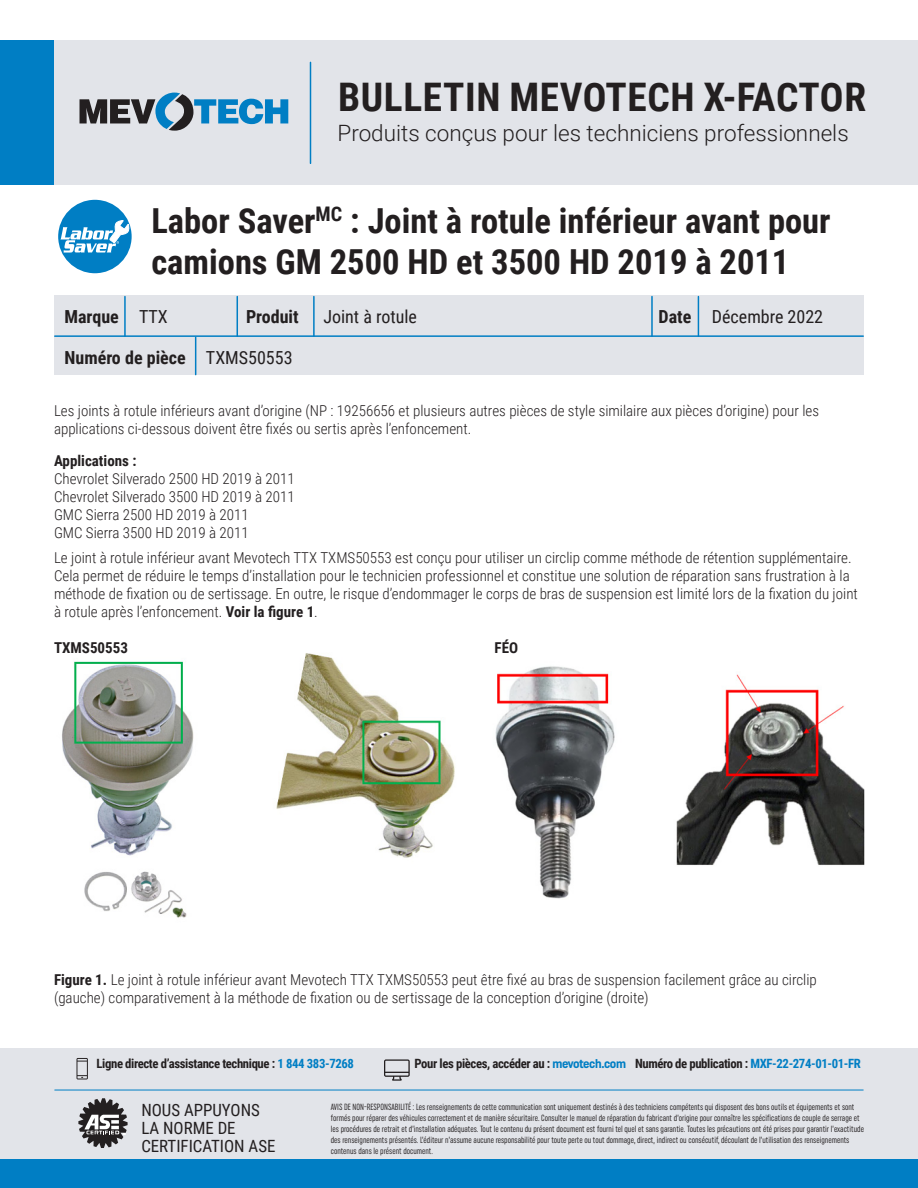
<style>
.page{position:relative;width:918px;height:1188px;background:#fff}
.page>*{position:absolute;margin:0;border:0;box-sizing:border-box;transform-origin:0 0}
.t1{font:700 39.3px "Roboto Condensed";letter-spacing:.015em;color:#231f20}
.t2{font:700 34.5px/41.4px "Roboto Condensed";color:#231f20}
.t3{font:300 22.5px "Roboto";color:#231f20}
.t4{font:700 18px "Roboto Condensed";color:#231f20}
.t5{font:18px "Roboto Condensed";color:#231f20}
.t6{font:16.8px/18px "Roboto Condensed";color:#231f20}
.Basic_Body{font:300 15px/18px "Roboto Condensed";color:#231f20}
.Basic_Body-2{font:700 15px "Roboto Condensed";color:#231f20}
.t7{font:700 12.75px "Roboto Condensed";letter-spacing:-.03em;color:#231f20}
.t8{font:extra-condensed 9px/10.8px "Uniform";color:#231f20}
.s1{font-weight:400}
.s2{font-weight:700}
.s3{color:#007ec4}
.s4{font-family:"Uniform Condensed";color:#007ec4}
</style>
<div class="page">
<div style="left:54px;top:296px;width:810px;height:79px;background:#e2e4e9"></div>
<hr style="left:237px;top:297px;width:1px;height:39px;background:#007ec4">
<hr style="left:651px;top:297px;width:2px;height:39px;background:#007ec4">
<hr style="left:313px;top:297px;width:2px;height:39px;background:#007ec4">
<hr style="left:698px;top:297px;width:1px;height:39px;background:#007ec4">
<hr style="left:124px;top:297px;width:2px;height:39px;background:#007ec4">
<hr style="left:55px;top:335px;width:808px;height:2px;background:#007ec4">
<hr style="left:195px;top:337px;width:1px;height:38px;background:#007ec4">
<div style="left:44px;top:40px;width:874px;height:145px;background:#e2e4e9"></div>
<div style="left:0;top:40px;width:54px;height:145px;background:#007ec4"></div>
<hr style="left:310px;top:62px;width:1px;height:101px;background:#007ec4">
<svg style="left:80px;top:93px;width:208px;height:38px"></svg>
<div style="left:0;top:1049px;width:918px;height:139px;background:#e2e4e9"></div>
<div style="left:0;top:1160px;width:918px;height:28px;background:#007ec4"></div>
<svg style="left:78px;top:1098px;width:50px;height:50px"></svg>
<svg style="left:76px;top:1058px;width:12px;height:21px"></svg>
<svg style="left:384px;top:1059px;width:26px;height:22px"></svg>
<hr style="left:55px;top:1090px;width:808px;height:1px;background:#007ec4">
<div style="left:58px;top:200px;width:74px;height:73px;background:#007ec4;border-radius:50%"></div>
<svg style="left:60px;top:220px;width:70px;height:33px"></svg>
<img style="left:495px;top:666px;width:370px;height:233px">
<img style="left:62px;top:653px;width:393px;height:265px">
<p class="t1" style="left:338px;top:70px;width:529px">BULLETIN MEVOTECH X-FACTOR</p>
<p class="t3" style="left:338px;top:117px;width:513px">Produits conçus pour les techniciens professionnels</p>
<p class="t2" style="left:151px;top:198px;width:681px">Labor Saver<sup>MC</sup> : Joint à rotule inférieur avant pour camions GM 2500 HD et 3500 HD 2019 à 2011</p>
<p class="t4" style="left:64px;top:304px;width:105px">Marque <span class="s1">TTX</span></p>
<p class="t4" style="left:246px;top:304px;width:54px">Produit</p>
<p class="t5" style="left:323px;top:304px;width:95px">Joint à rotule</p>
<p class="t5" style="left:658px;top:304px;width:166px"><span class="s2">Date</span> Décembre 2022</p>
<p class="t4" style="left:64px;top:345px;width:230px">Numéro de pièce <span class="s1">TXMS50553</span></p>
<p class="Basic_Body" style="left:54px;top:401px;width:767px">Les joints à rotule inférieurs avant d’origine (NP : 19256656 et plusieurs autres pièces de style similaire aux pièces d’origine) pour les applications ci-dessous doivent être fixés ou sertis après l’enfoncement.</p>
<p class="Basic_Body" style="left:54px;top:451px;width:242px"><span class="s2">Applications :<br></span>Chevrolet Silverado 2500 HD 2019 à 2011<br>Chevrolet Silverado 3500 HD 2019 à 2011<br>GMC Sierra 2500 HD 2019 à 2011<br>GMC Sierra 3500 HD 2019 à 2011</p>
<p class="Basic_Body" style="left:54px;top:548px;width:805px">Le joint à rotule inférieur avant Mevotech TTX TXMS50553 est conçu pour utiliser un circlip comme méthode de rétention supplémentaire.<br>Cela permet de réduire le temps d’installation pour le technicien professionnel et constitue une solution de réparation sans frustration à la méthode de fixation ou de sertissage. En outre, le risque d’endommager le corps de bras de suspension est limité lors de la fixation du joint à rotule après l’enfoncement. <span class="s2">Voir la figure 1</span>.</p>
<p class="Basic_Body-2" style="left:54px;top:637px;width:75px">TXMS50553</p>
<p class="Basic_Body-2" style="left:495px;top:637px;width:25px">FÉO</p>
<p class="Basic_Body" style="left:54px;top:971px;width:764px"><span class="s2">Figure 1.</span> Le joint à rotule inférieur avant Mevotech TTX TXMS50553 peut être fixé au bras de suspension facilement grâce au circlip (gauche) comparativement à la méthode de fixation ou de sertissage de la conception d’origine (droite)</p>
<p class="t7" style="left:97px;top:1055px;width:259px">Ligne directe d’assistance technique : <span class="s3">1 844 383-7268</span></p>
<p class="t7" style="left:415px;top:1055px;width:448px">Pour les pièces, accéder au : <span class="s4">mevotech.com</span> Numéro de publication : <span class="s3">MXF-22-274-01-01-FR</span></p>
<p class="t6" style="left:141px;top:1101px;width:136px">NOUS APPUYONS<br>LA NORME DE<br>CERTIFICATION ASE</p>
<p class="t8" style="left:331px;top:1102px;width:535px">AVIS DE NON-RESPONSABILITÉ : Les renseignements de cette communication sont uniquement destinés à des techniciens compétents qui disposent des bons outils et équipements et sont formés pour réparer des véhicules correctement et de manière sécuritaire. Consulter le manuel de réparation du fabricant d’origine pour connaître les spécifications de couple de serrage et les procédures de retrait et d’installation adéquates. Tout le contenu du présent document est fourni tel quel et sans garantie. Toutes les précautions ont été prises pour garantir l’exactitude des renseignements présentés. L’éditeur n’assume aucune responsabilité pour toute perte ou tout dommage, direct, indirect ou consécutif, découlant de l’utilisation des renseignements contenus dans le présent document.</p>
</div>
